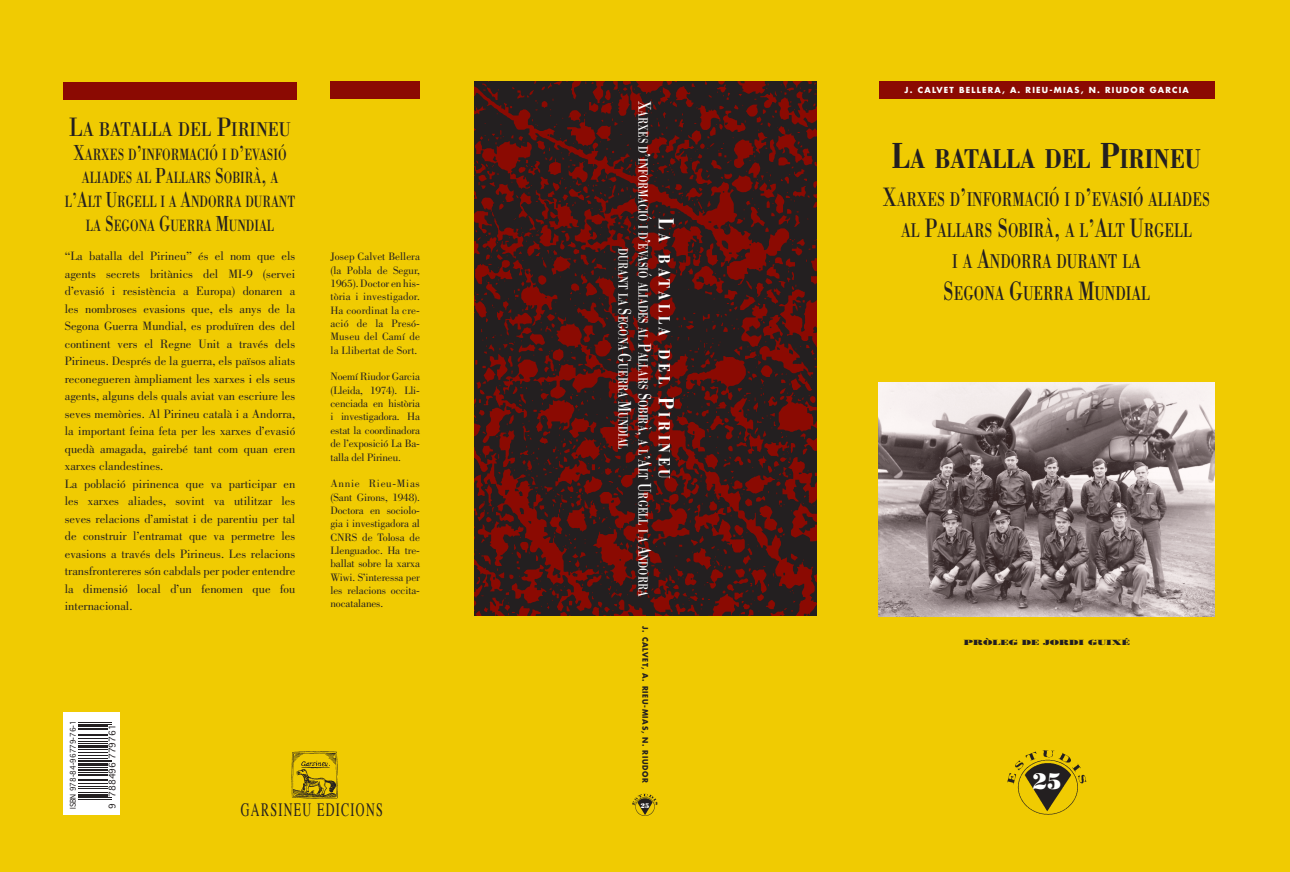
<style>
.page{position:relative;width:1290px;height:872px;background:#f0cb02}
.page>*{position:absolute;margin:0;border:0;box-sizing:border-box;transform-origin:0 0}
.t1{font:700 28.12px "Bodoni Std";color:#231f20;scale:.8 1}
.t2{font:22.5px "Bodoni Std Poster";color:#fff;scale:.95 1}
.t3{font:20.62px/31.2px "Bodoni Std";color:#231f20;text-align:center;scale:.7 1}
.t4{font:20.62px "Bodoni Std";color:#231f20;scale:.8 1}
.t5{font:18.75px "Times";letter-spacing:.105em;color:#231f20;scale:.65 1}
.t6{font:16.88px/23.8px "Bodoni Std";color:#231f20;text-align:center;scale:.7 1}
.t7{font:700 16.88px "Bodoni Std";letter-spacing:.265em;color:#fff;scale:.8 1}
.t8{font:14px/20px "Bodoni Std";color:#fff;text-align:center;scale:.7 1}
.t9{font:12.5px/17.5px "Bodoni Std";color:#231f20}
.t10{font:11.12px/13.4px "Bodoni Std";letter-spacing:-.01em;color:#231f20;text-align:justify}
.t11{font:8.75px "Geneva";letter-spacing:-.015em;color:#231f20}
.t12{font:700 8.12px "Futura Std";letter-spacing:.15em;color:#fff}
.t13{font:700 7.5px "Futura Std";letter-spacing:.1em;color:#231f20;scale:.95 1}
.t14{font:7.5px "Geneva";color:#231f20;scale:.93 1}
.t15{font:7.5px "Bodoni Std Poster";color:#231f20;scale:1.5 1}
.t16{font:6.75px "Bodoni Std Poster";color:#fff;scale:.95 1}
.s1{font-size:27.5px}
.s2{font-size:22.5px}
.s3{font-size:18.75px}
.s4{font-size:37.5px}
</style>
<div class="page">
<img style="left:474px;top:81px;width:343px;height:535px">
<div style="left:64px;top:82px;width:233px;height:18px;background:#8b0a02"></div>
<div style="left:330px;top:82px;width:90px;height:17px;background:#8b0a02"></div>
<div style="left:879px;top:81px;width:335px;height:18px;background:#8b0a02"></div>
<img style="left:1007px;top:750px;width:80px;height:65px">
<img style="left:291px;top:751px;width:47px;height:48px">
<div style="left:64px;top:712px;width:56px;height:103px;background:#fff"></div>
<img style="left:878px;top:382px;width:336px;height:234px">
<hr style="left:79px;top:799px;width:33px;height:1px;background:#231f20">
<hr style="left:79px;top:797px;width:33px;height:1px;background:#231f20">
<hr style="left:79px;top:761px;width:33px;height:1px;background:#231f20">
<hr style="left:79px;top:759px;width:33px;height:1px;background:#231f20">
<svg style="left:79px;top:725px;width:29px;height:71px"></svg>
<hr style="left:79px;top:723px;width:33px;height:1px;background:#231f20">
<hr style="left:79px;top:722px;width:33px;height:1px;background:#231f20">
<img style="left:632px;top:793px;width:26px;height:23px">
<h3 class="t4" style="left:69px;top:116px;width:278px"><span class="s1">L</span>A BATALLA DEL <span class="s1">P</span>IRINEU</h3>
<h3 class="t6" style="left:65px;top:142px;width:331px"><span class="s2">X</span>ARXES D<span class="s2">’</span>INFORMACIÓ I D<span class="s2">’</span>EVASIÓ<br>ALIADES AL <span class="s2">P</span>ALLARS <span class="s2">S</span> OBIRÀ<span class="s2">,</span> A<br>L<span class="s2">’</span><span class="s2">A</span>LT <span class="s2">U</span>RGELL I A <span class="s2">A</span>NDORRA DURANT<br>LA <span class="s2">S</span> EGONA <span class="s2">G</span>UERRA <span class="s2">M</span>UNDIAL</h3>
<p class="t9" style="left:65px;top:247px;width:232px">“La batalla del Pirineu” és el nom que els agents secrets britànics del MI-9 (servei d’evasió i resistència a Europa) donaren a les nombroses evasions que, els anys de la Segona Guerra Mundial, es produïren des del continent vers el Regne Unit a través dels Pirineus. Després de la guerra, els països aliats reconegueren àmpliament les xarxes i els seus agents, alguns dels quals aviat van escriure les seves memòries. Al Pirineu català i a Andorra, la important feina feta per les xarxes d’evasió quedà amagada, gairebé tant com quan eren xarxes clandestines.<br>La població pirinenca que va participar en les xarxes aliades, sovint va utilitzar les seves relacions d’amistat i de parentiu per tal de construir l’entramat que va permetre les evasions a través dels Pirineus. Les relacions transfrontereres són cabdals per poder entendre la dimensió local d’un fenomen que fou internacional.</p>
<p class="t10" style="left:330px;top:250px;width:91px">Josep Calvet Bellera (la Pobla de Segur, 1965). Doctor en his&shy;tòria i investigador.<br>Ha coordinat la cre&shy;ació de la Presó-Museu del Camí de la Llibertat de Sort.</p>
<p class="t10" style="left:330px;top:370px;width:91px">Noemí Riudor Garcia (Lleida, 1974). Lli&shy;cenciada en història i investigadora. Ha estat la coordinadora de l’exposició La Ba&shy;talla del Pirineu.</p>
<p class="t10" style="left:330px;top:477px;width:91px">Annie Rieu-Mias (Sant Girons, 1948).<br>Doctora en sociolo&shy;gia i investigadora al CNRS de Tolosa de Llenguadoc. Ha tre&shy;ballat sobre la xarxa Wiwi. S’interessa per les relacions occita&shy;nocatalanes.</p>
<p class="t14" style="left:69px;top:809px;width:97px;rotate:-90deg">ISBN 978-84-96779-76-1</p>
<p class="t11" style="left:107px;top:809px;width:86px;rotate:-90deg">9 788496 779761</p>
<h3 class="t5" style="left:241px;top:797px;width:220px">GARSINEU EDICIONS</h3>
<p class="t8" style="left:653px;top:101px;width:709px;rotate:90deg"><span class="s3">X</span>ARXES D<span class="s3">’</span>INFORMACIÓ I D<span class="s3">’</span>EVASIÓ ALIADES AL <span class="s3">P</span>ALLARS <span class="s3">S</span> OBIRÀ<span class="s3">,</span> A L<span class="s3">’</span><span class="s3">A</span>LT <span class="s3">U</span>RGELL I A <span class="s3">A</span>NDORRA<br>DURANT LA <span class="s3">S</span> EGONA <span class="s3">G</span>UERRA <span class="s3">M</span>UNDIAL</p>
<h3 class="t7" style="left:675px;top:218px;width:328px;rotate:90deg"><span class="s2">L</span>A BATALLA DEL <span class="s2">P</span>IRINEU</h3>
<p class="t13" style="left:650px;top:626px;width:166px;rotate:90deg">J. CALVET, A. RIEU-MIAS, N. RIUDOR</p>
<p class="t16" style="left:641px;top:801px;width:10px">25</p>
<p class="t12" style="left:904px;top:84px;width:286px">J. CALVET BELLERA, A. RIEU-MIAS, N. RIUDOR GARC IA</p>
<h1 class="t1" style="left:892px;top:141px;width:388px"><span class="s4">L</span>A BATALLA DEL <span class="s4">P</span>IRINEU</h1>
<h3 class="t3" style="left:883px;top:183px;width:469px"><span class="s1">X</span>ARXES D<span class="s1">’</span>INFORMACIÓ I D<span class="s1">’</span>EVASIÓ ALIADES<br>AL <span class="s1">P</span>ALLARS <span class="s1">S</span> OBIRÀ<span class="s1">,</span> A L<span class="s1">’</span><span class="s1">A</span>LT <span class="s1">U</span>RGELL<br>I A <span class="s1">A</span>NDORRA DURANT LA<br><span class="s1">S</span> EGONA <span class="s1">G</span>UERRA <span class="s1">M</span>UNDIAL</h3>
<p class="t15" style="left:964px;top:637px;width:112px">PRÒLEG DE JORDI GUIXÉ</p>
<h2 class="t2" style="left:1033px;top:767px;width:32px">25</h2>
</div>
